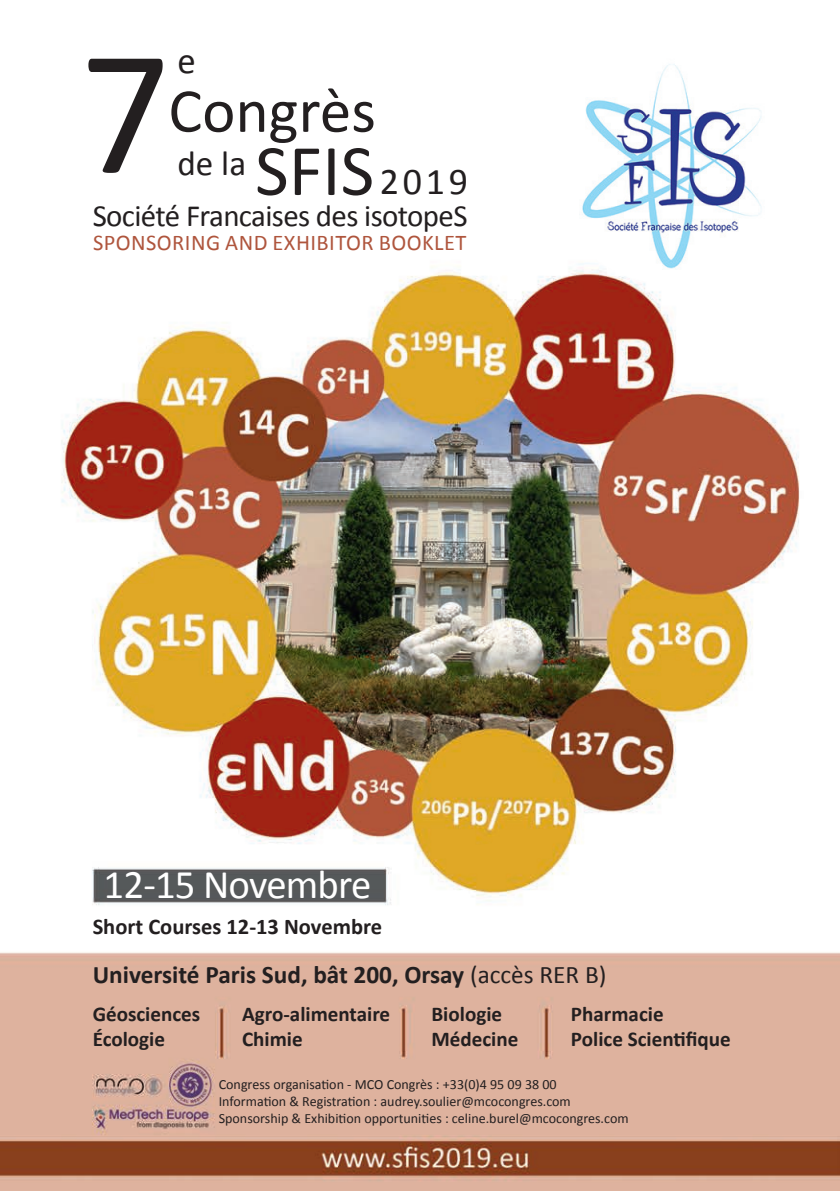
<style>
.page{position:relative;width:840px;height:1191px;background:#fff}
.page>*{position:absolute;margin:0;border:0;box-sizing:border-box;transform-origin:0 0}
.t1{font:179.8px "Calibri";color:#231f20}
.t2{font:73px "Calibri";color:#231f20}
.t3{font:63.2px "Calibri";color:#231f20}
.t4{font:40.8px "Calibri";letter-spacing:-.02em;color:#fff}
.t5{font:38px "Calibri";color:#231f20}
.t6{font:36.8px "Calibri";color:#231f20}
.t7{font:35.2px "Calibri";color:#231f20}
.t8{font:30.8px "Calibri";letter-spacing:-.02em;color:#231f20}
.t9{font:700 25.2px "Calibri";color:#231f20}
.t10{font:22.4px "Calibri";letter-spacing:.02em;color:#af553d}
.t11{font:700 22.4px "Calibri";color:#231f20}
.t12{font:700 21px/25.2px "Calibri";color:#231f20}
.t13{font:14px/16.8px "Calibri";color:#231f20}
.s1{font-weight:400}
</style>
<div class="page">
<img style="left:0;top:266px;width:839px;height:925px">
<img style="left:547px;top:64px;width:239px;height:221px">
<h3 class="t6" style="left:177px;top:38px;width:20px">e</h3>
<h1 class="t1" style="left:80px;top:-1px;width:93px">7</h1>
<h3 class="t3" style="left:168px;top:71px;width:209px">Congrès</h3>
<h2 class="t2" style="left:255px;top:124px;width:120px">SFIS</h2>
<h3 class="t7" style="left:177px;top:141px;width:70px">de la</h3>
<h3 class="t8" style="left:93px;top:196px;width:376px">Société Francaises des isotopeS</h3>
<h3 class="t5" style="left:379px;top:158px;width:90px">2019</h3>
<h3 class="t10" style="left:93px;top:228px;width:374px">SPONSORING AND EXHIBITOR BOOKLET</h3>
<h3 class="t4" style="left:104px;top:859px;width:269px">12-15 Novembre</h3>
<h3 class="t11" style="left:93px;top:911px;width:291px">Short Courses 12-13 Novembre</h3>
<h3 class="t9" style="left:93px;top:958px;width:515px">Université Paris Sud, bât 200, Orsay <span class="s1">(accès RER B)</span></h3>
<h3 class="t12" style="left:93px;top:1001px;width:109px">Géosciences<br>Écologie</h3>
<h3 class="t12" style="left:242px;top:1001px;width:149px">Agro-alimentaire<br>Chimie</h3>
<p class="t13" style="left:218px;top:1076px;width:411px">Congress organisation - MCO Congrès : +33(0)4 95 09 38 00<br>Information &amp; Registration : audrey.soulier@mcocongres.com<br>Sponsorship &amp; Exhibition opportunities : celine.burel@mcocongres.com</p>
<h3 class="t12" style="left:431px;top:1001px;width:88px">Biologie<br>Médecine</h3>
<h3 class="t12" style="left:570px;top:1001px;width:161px">Pharmacie<br>Police Scientifique</h3>
</div>
